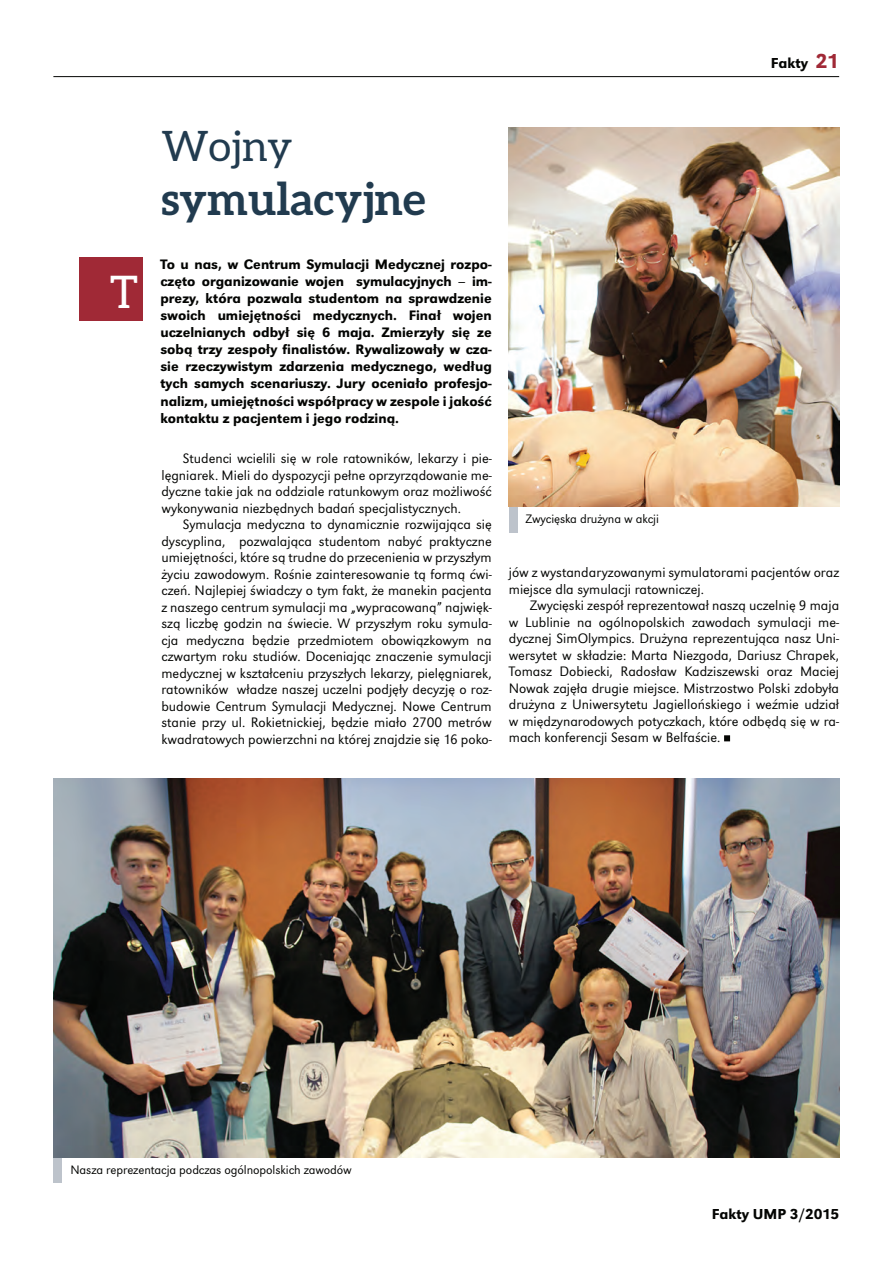
<style>
.page{position:relative;width:893px;height:1263px;background:#fff}
.page>*{position:absolute;margin:0;border:0;box-sizing:border-box;transform-origin:0 0}
.t1{font:700 45px "Aleo";color:#213b4f}
.t2{font:45px "Aleo";color:#fff}
.t3{font:42px "Aleo";color:#213b4f}
.t4{font:500 15px "URW Grotesk TEE";color:#040503}
.t5{font:300 14.25px/16.5px "URW Grotesk TEE";color:#040503;text-align:justify}
.t6{font:500 14.25px/17.1px "URW Grotesk TEE";color:#040503;text-align:justify}
.t7{font:300 12.75px "URW Grotesk TEE";letter-spacing:-.005em;color:#040503}
.s1{font-size:21px;color:#a02936}
.s2{font-family:"Minion Pro";font-weight:400;font-size:15.75px}
</style>
<div class="page">
<hr style="left:53px;top:76px;width:786px;height:1px;background:#040503">
<div style="left:53px;top:1158px;width:9px;height:25px;background:#bdc3cb"></div>
<div style="left:509px;top:507px;width:8px;height:25px;background:#bdc3cb"></div>
<img style="left:54px;top:778px;width:785px;height:380px">
<div style="left:80px;top:257px;width:63px;height:64px;background:#a02936"></div>
<img style="left:509px;top:128px;width:330px;height:379px">
<p class="t4" style="left:770px;top:57px;width:70px">Fakty <span class="s1">21</span></p>
<h1 class="t2" style="left:110px;top:275px;width:30px">T</h1>
<h2 class="t3" style="left:161px;top:130px;width:132px">Wojny</h2>
<h1 class="t1" style="left:161px;top:182px;width:265px">symulacyjne</h1>
<p class="t6" style="left:160px;top:257px;width:333px">To u nas, w Centrum Symulacji Medycznej rozpo&shy;częto organizowanie wojen symulacyjnych – im&shy;prezy, która pozwala studentom na sprawdzenie swoich umiejętności medycznych. Finał wojen uczelnianych odbył się 6 maja. Zmierzyły się ze sobą trzy zespoły finalistów. Rywalizowały w cza&shy;sie rzeczywistym zdarzenia medycznego, według tych samych scenariuszy. Jury oceniało profesjo&shy;nalizm, umiejętności współpracy w zespole i jakość kontaktu z pacjentem i jego rodziną.</p>
<p class="t5" style="left:161px;top:452px;width:332px;text-indent:21px">Studenci wcielili się w role ratowników, lekarzy i pie&shy;lęgniarek. Mieli do dyspozycji pełne oprzyrządowanie me&shy;dyczne takie jak na oddziale ratunkowym oraz możliwość wykonywania niezbędnych badań specjalistycznych.</p>
<p class="t5" style="left:161px;top:518px;width:332px;text-indent:21px">Symulacja medyczna to dynamicznie rozwijająca się dyscyplina, pozwalająca studentom nabyć praktyczne umiejętności, które są trudne do przecenienia w przyszłym życiu zawodowym. Rośnie zainteresowanie tą formą ćwi&shy;czeń. Najlepiej świadczy o tym fakt, że manekin pacjenta z naszego centrum symulacji ma „wypracowaną” najwięk&shy;szą liczbę godzin na świecie. W przyszłym roku symula&shy;cja medyczna będzie przedmiotem obowiązkowym na czwartym roku studiów. Doceniając znaczenie symulacji medycznej w kształceniu przyszłych lekarzy, pielęgniarek, ratowników władze naszej uczelni podjęły decyzję o roz&shy;budowie Centrum Symulacji Medycznej. Nowe Centrum stanie przy ul. Rokietnickiej, będzie miało 2700 metrów kwadratowych powierzchni na której znajdzie się 16 poko-</p>
<p class="t7" style="left:526px;top:514px;width:135px">Zwycięska drużyna w akcji</p>
<p class="t5" style="left:509px;top:566px;width:332px">jów z wystandaryzowanymi symulatorami pacjentów oraz miejsce dla symulacji ratowniczej.</p>
<p class="t5" style="left:509px;top:599px;width:332px;text-indent:21px">Zwycięski zespół reprezentował naszą uczelnię 9 maja w Lublinie na ogólnopolskich zawodach symulacji me&shy;dycznej SimOlympics. Drużyna reprezentująca nasz Uni&shy;wersytet w składzie: Marta Niezgoda, Dariusz Chrapek, Tomasz Dobiecki, Radosław Kadziszewski oraz Maciej Nowak zajęła drugie miejsce. Mistrzostwo Polski zdobyła drużyna z Uniwersytetu Jagiellońskiego i weźmie udział w międzynarodowych potyczkach, które odbędą się w ra&shy;mach konferencji Sesam w Belfaście. <span class="s2">■</span></p>
<p class="t7" style="left:70px;top:1165px;width:283px">Nasza reprezentacja podczas ogólnopolskich zawodów</p>
<p class="t4" style="left:711px;top:1209px;width:129px">Fakty UMP 3/2015</p>
</div>
